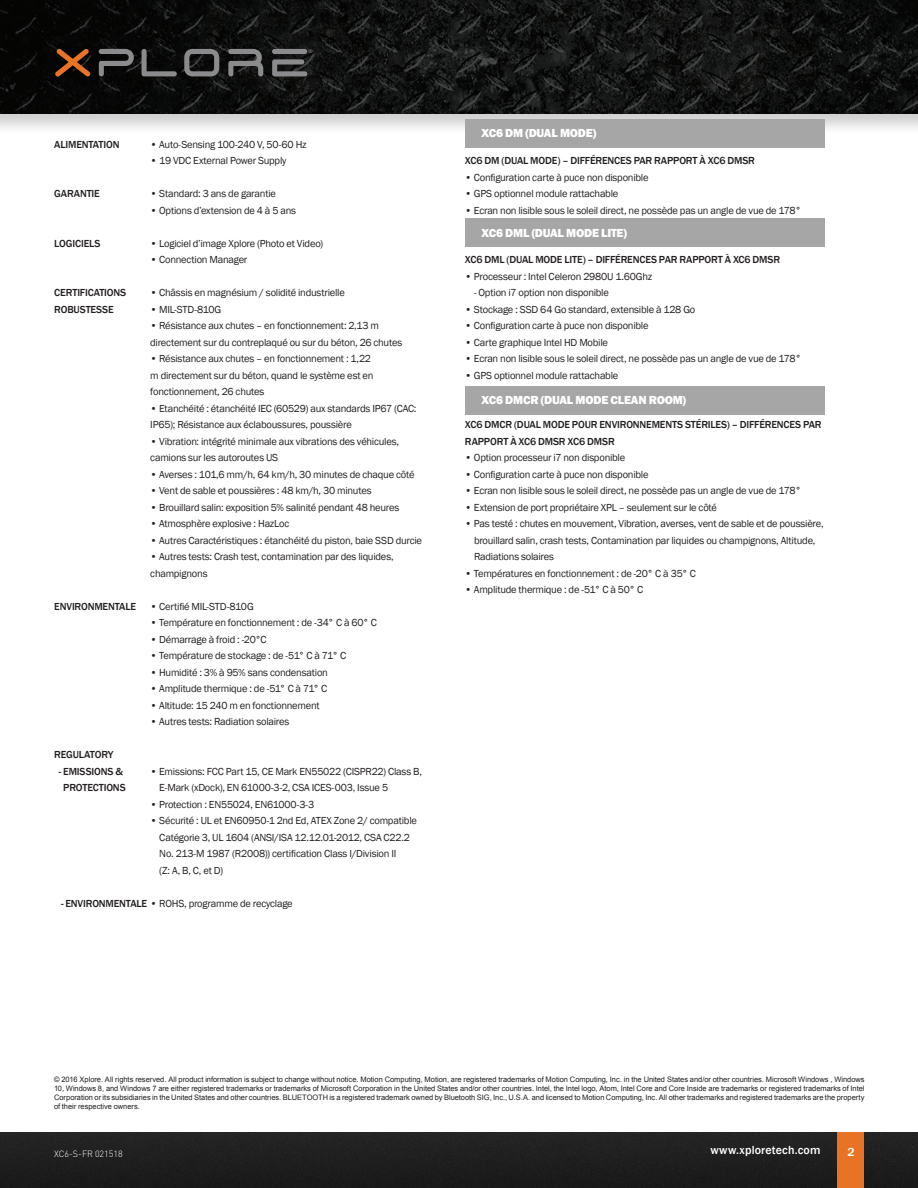
<style>
.page{position:relative;width:918px;height:1188px;background:#fff}
.page>*{position:absolute;margin:0;border:0;box-sizing:border-box;transform-origin:0 0}
.t1{font:800 12px "Franklin Gothic";letter-spacing:-.02em;color:#fff}
.t2{font:500 12px "Franklin Gothic";letter-spacing:.015em;color:#fff}
.t3{font:10.5px/16.5px "Franklin Gothic";letter-spacing:-.02em;color:#231f20}
.t4{font:500 10.5px/16.5px "Franklin Gothic";letter-spacing:-.015em;color:#231f20}
.t5{font:300 9px "DIN";color:#fff}
.t6{font:7.5px/9px "Arial";letter-spacing:-.005em;color:#231f20;text-align:justify}
.t7{font:5.25px "Arial";color:#8b8a8d}
.s1{font-weight:500}
</style>
<div class="page">
<div style="left:0;top:1133px;width:918px;height:55px;background:#1e1f1e"></div>
<div style="left:837px;top:1133px;width:27px;height:55px;background:#e97324"></div>
<div style="left:0;top:0;width:918px;height:135px;background:#231f20;opacity:.21"></div>
<img style="left:0;top:0;width:918px;height:114px">
<svg style="left:184px;top:49px;width:35px;height:27px"></svg>
<svg style="left:99px;top:49px;width:35px;height:27px"></svg>
<svg style="left:142px;top:49px;width:35px;height:27px"></svg>
<svg style="left:55px;top:49px;width:35px;height:28px"></svg>
<svg style="left:228px;top:49px;width:35px;height:27px"></svg>
<svg style="left:272px;top:49px;width:35px;height:27px"></svg>
<div style="left:465px;top:119px;width:359px;height:29px;background:#a6a6a6"></div>
<div style="left:465px;top:218px;width:359px;height:29px;background:#a6a6a6"></div>
<div style="left:465px;top:386px;width:359px;height:28px;background:#a6a6a6"></div>
<p class="t7" style="left:309px;top:47px;width:5px">®</p>
<p class="t4" style="left:54px;top:136px;width:67px">ALIMENTATION</p>
<p class="t4" style="left:54px;top:186px;width:47px">GARANTIE</p>
<p class="t4" style="left:54px;top:235px;width:48px">LOGICIELS</p>
<p class="t4" style="left:54px;top:285px;width:73px">CERTIFICATIONS<br>ROBUSTESSE</p>
<p class="t4" style="left:54px;top:598px;width:83px">ENVIRONMENTALE</p>
<p class="t4" style="left:54px;top:747px;width:61px">REGULATORY</p>
<p class="t4" style="left:59px;top:763px;width:68px;text-align:center">- EMISSIONS &amp;<br>PROTECTIONS</p>
<p class="t3" style="left:150px;top:136px;width:158px">• Auto-Sensing 100-240 V, 50-60 Hz</p>
<p class="t3" style="left:150px;top:153px;width:138px">• 19 VDC External Power Supply</p>
<p class="t3" style="left:150px;top:186px;width:127px">• Standard: 3 ans de garantie</p>
<p class="t3" style="left:150px;top:202px;width:147px">• Options d’extension de 4 à 5 ans</p>
<p class="t3" style="left:150px;top:235px;width:174px">• Logiciel d’image Xplore (Photo et Video)</p>
<p class="t3" style="left:150px;top:252px;width:99px">• Connection Manager</p>
<p class="t3" style="left:150px;top:285px;width:196px">• Châssis en magnésium / solidité industrielle</p>
<p class="t3" style="left:150px;top:301px;width:73px">• MIL-STD-810G</p>
<p class="t3" style="left:150px;top:318px;width:254px">• Résistance aux chutes – en fonctionnement: 2,13 m directement sur du contreplaqué ou sur du béton, 26 chutes</p>
<p class="t3" style="left:150px;top:351px;width:225px">• Résistance aux chutes – en fonctionnement : 1,22 m directement sur du béton, quand le système est en fonctionnement, 26 chutes</p>
<p class="t3" style="left:150px;top:400px;width:268px">• Etanchéité : étanchéité IEC (60529) aux standards IP67 (CAC:<br>IP65); Résistance aux éclaboussures, poussière</p>
<p class="t3" style="left:150px;top:433px;width:250px">• Vibration: intégrité minimale aux vibrations des véhicules, camions sur les autoroutes US</p>
<p class="t3" style="left:150px;top:466px;width:266px">• Averses : 101,6 mm/h, 64 km/h, 30 minutes de chaque côté</p>
<p class="t3" style="left:150px;top:483px;width:223px">• Vent de sable et poussières : 48 km/h, 30 minutes</p>
<p class="t3" style="left:150px;top:499px;width:251px">• Brouillard salin: exposition 5% salinité pendant 48 heures</p>
<p class="t3" style="left:150px;top:516px;width:140px">• Atmosphère explosive : HazLoc</p>
<p class="t3" style="left:150px;top:532px;width:273px">• Autres Caractéristiques : étanchéité du piston, baie SSD durcie</p>
<p class="t3" style="left:150px;top:549px;width:245px">• Autres tests: Crash test, contamination par des liquides, champignons</p>
<p class="t3" style="left:150px;top:598px;width:105px">• Certifié MIL-STD-810G</p>
<p class="t3" style="left:150px;top:615px;width:228px">• Température en fonctionnement : de -34° C à 60° C</p>
<p class="t3" style="left:150px;top:631px;width:118px">• Démarrage à froid : -20°C</p>
<p class="t3" style="left:150px;top:648px;width:197px">• Température de stockage : de -51° C à 71° C</p>
<p class="t3" style="left:150px;top:664px;width:179px">• Humidité : 3% à 95% sans condensation</p>
<p class="t3" style="left:150px;top:681px;width:178px">• Amplitude thermique : de -51° C à 71° C</p>
<p class="t3" style="left:150px;top:697px;width:171px">• Altitude: 15 240 m en fonctionnement</p>
<p class="t3" style="left:150px;top:714px;width:141px">• Autres tests: Radiation solaires</p>
<p class="t3" style="left:159px;top:763px;width:264px;text-indent:-9px">• Emissions: FCC Part 15, CE Mark EN55022 (CISPR22) Class B,<br>E-Mark (xDock), EN 61000-3-2, CSA ICES-003, Issue 5</p>
<p class="t3" style="left:150px;top:796px;width:166px">• Protection : EN55024, EN61000-3-3</p>
<p class="t3" style="left:159px;top:813px;width:259px;text-indent:-9px">• Sécurité : UL et EN60950-1 2nd Ed, ATEX Zone 2/ compatible Catégorie 3, UL 1604 (ANSI/ISA 12.12.01-2012, CSA C22.2<br>No. 213-M 1987 (R2008)) certification Class I/Division II<br>(Z: A, B, C, et D)</p>
<p class="t3" style="left:61px;top:895px;width:233px"><span class="s1">- ENVIRONMENTALE</span> • ROHS, programme de recyclage</p>
<p class="t1" style="left:482px;top:126px;width:116px">XC6 DM (DUAL MODE)</p>
<p class="t4" style="left:465px;top:152px;width:291px">XC6 DM (DUAL MODE) – DIFFÉRENCES PAR RAPPORT À XC6 DMSR</p>
<p class="t3" style="left:465px;top:169px;width:185px">• Configuration carte à puce non disponible</p>
<p class="t3" style="left:465px;top:186px;width:155px">• GPS optionnel module rattachable</p>
<p class="t3" style="left:465px;top:202px;width:338px">• Ecran non lisible sous le soleil direct, ne possède pas un angle de vue de 178°</p>
<p class="t4" style="left:465px;top:251px;width:317px">XC6 DML (DUAL MODE LITE) – DIFFÉRENCES PAR RAPPORT À XC6 DMSR</p>
<p class="t3" style="left:465px;top:268px;width:189px">• Processeur : Intel Celeron 2980U 1.60Ghz</p>
<p class="t3" style="left:474px;top:285px;width:136px">- Option i7 option non disponible</p>
<p class="t3" style="left:465px;top:301px;width:232px">• Stockage : SSD 64 Go standard, extensible à 128 Go</p>
<p class="t3" style="left:465px;top:318px;width:185px">• Configuration carte à puce non disponible</p>
<p class="t3" style="left:465px;top:334px;width:145px">• Carte graphique Intel HD Mobile</p>
<p class="t3" style="left:465px;top:351px;width:338px">• Ecran non lisible sous le soleil direct, ne possède pas un angle de vue de 178°</p>
<p class="t3" style="left:465px;top:367px;width:155px">• GPS optionnel module rattachable</p>
<p class="t4" style="left:465px;top:416px;width:358px">XC6 DMCR (DUAL MODE POUR ENVIRONNEMENTS STÉRILES) – DIFFÉRENCES PAR<br>RAPPORT À XC6 DMSR XC6 DMSR</p>
<p class="t3" style="left:465px;top:450px;width:162px">• Option processeur i7 non disponible</p>
<p class="t3" style="left:465px;top:466px;width:185px">• Configuration carte à puce non disponible</p>
<p class="t3" style="left:465px;top:483px;width:338px">• Ecran non lisible sous le soleil direct, ne possède pas un angle de vue de 178°</p>
<p class="t3" style="left:465px;top:499px;width:254px">• Extension de port propriétaire XPL – seulement sur le côté</p>
<p class="t3" style="left:474px;top:516px;width:351px;text-indent:-9px">• Pas testé : chutes en mouvement, Vibration, averses, vent de sable et de poussière, brouillard salin, crash tests, Contamination par liquides ou champignons, Altitude,<br>Radiations solaires</p>
<p class="t3" style="left:465px;top:565px;width:232px">• Températures en fonctionnement : de -20° C à 35° C</p>
<p class="t3" style="left:465px;top:582px;width:180px">• Amplitude thermique : de -51° C à 50° C</p>
<p class="t1" style="left:482px;top:225px;width:147px">XC6 DML (DUAL MODE LITE)</p>
<p class="t1" style="left:482px;top:393px;width:206px">XC6 DMCR (DUAL MODE CLEAN ROOM)</p>
<p class="t6" style="left:54px;top:1074px;width:812px">© 2016 Xplore. All rights reserved. All product information is subject to change without notice. Motion Computing, Motion, are registered trademarks of Motion Computing, Inc. in the United States and/or other countries. Microsoft Windows , Windows 10, Windows 8, and Windows 7 are either registered trademarks or trademarks of Microsoft Corporation in the United States and/or other countries. Intel, the Intel logo, Atom, Intel Core and Core Inside are trademarks or registered trademarks of Intel Corporation or its subsidiaries in the United States and other countries. BLUETOOTH is a registered trademark owned by Bluetooth SIG, Inc., U.S.A. and licensed to Motion Computing, Inc. All other trademarks and registered trademarks are the property of their respective owners.</p>
<p class="t5" style="left:54px;top:1149px;width:70px">XC6-S-FR 021518</p>
<p class="t2" style="left:710px;top:1143px;width:112px">www.xploretech.com</p>
<p class="t2" style="left:848px;top:1144px;width:9px">2</p>
</div>
